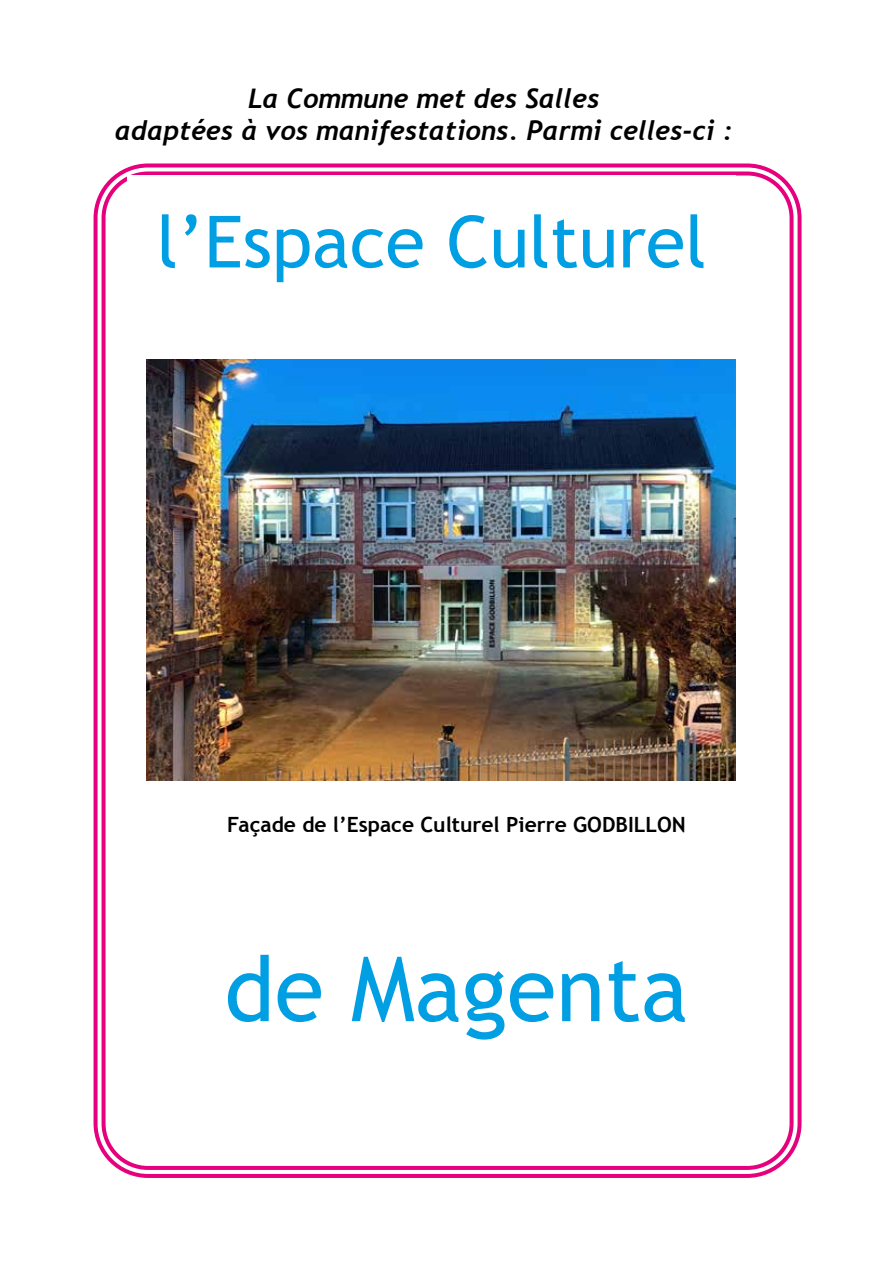
<style>
.page{position:relative;width:893px;height:1263px;background:#fff}
.page>*{position:absolute;margin:0;border:0;box-sizing:border-box;transform-origin:0 0}
.t1{font:90px "Trebuchet MS";color:#009fe3}
.t2{font:72px "Trebuchet MS";color:#009fe3}
.t3{font:italic 700 27px/32.4px "Trebuchet";color:#000;text-align:center}
.t4{font:700 21px "Trebuchet MS";color:#000}
</style>
<div class="page">
<div style="left:94px;top:163px;width:707px;height:1015px;border:4px solid #e6007d;border-radius:53px"></div>
<div style="left:102px;top:171px;width:691px;height:999px;border:4px solid #e6007d;border-radius:45px"></div>
<div style="left:128px;top:175px;width:608px;height:131px;background:#fff"></div>
<img style="left:147px;top:360px;width:589px;height:420px">
<p class="t3" style="left:115px;top:83px;width:619px">La Commune met des Salles<br>adaptées à vos manifestations. Parmi celles-ci :</p>
<h2 class="t2" style="left:157px;top:199px;width:551px">l’Espace Culturel</h2>
<p class="t4" style="left:227px;top:811px;width:460px">Façade de l’Espace Culturel Pierre GODBILLON</p>
<h1 class="t1" style="left:225px;top:936px;width:465px">de Magenta</h1>
</div>
